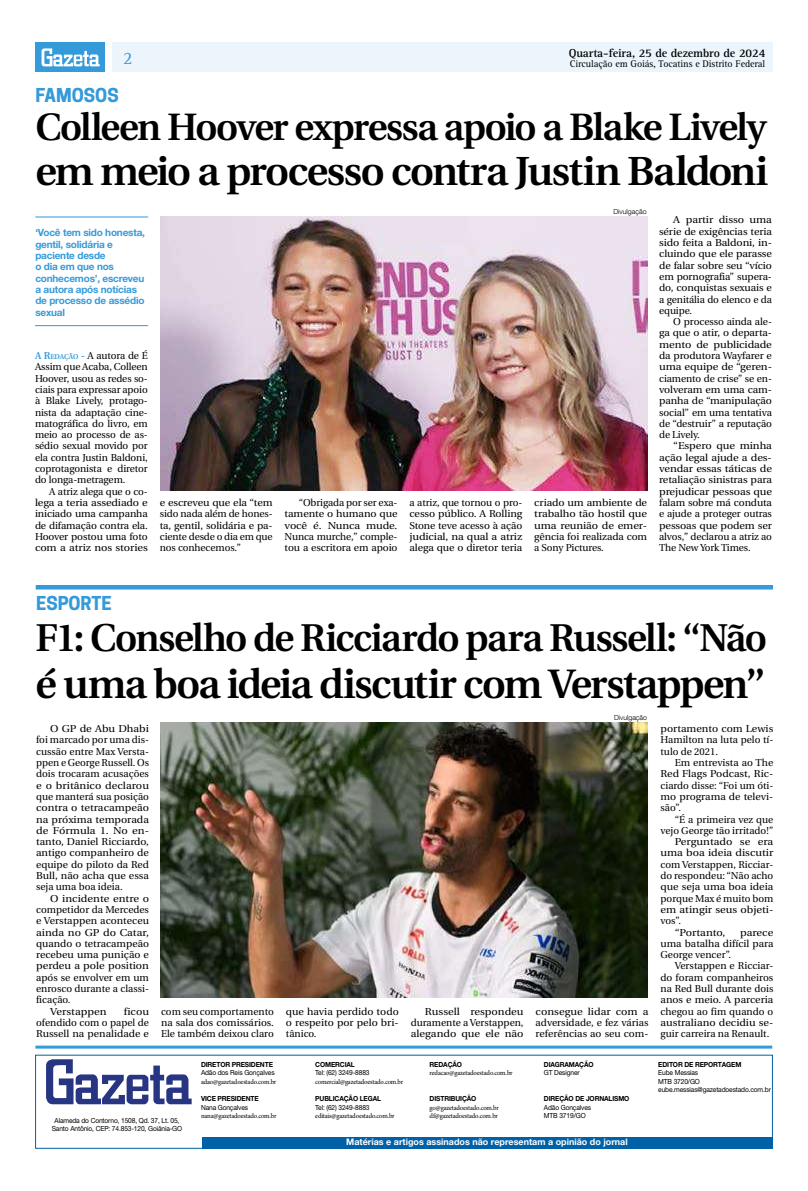
<style>
.page{position:relative;width:808px;height:1191px;background:#fff}
.page>*{position:absolute;margin:0;border:0;box-sizing:border-box;transform-origin:0 0}
.t1{font:600 41px "Utopia";letter-spacing:-.04em;color:#000}
.t2{font:600 40.5px "Utopia";letter-spacing:-.04em;color:#000}
.t3{font:600 38.7px "Utopia";letter-spacing:-.04em;color:#000}
.t4{font:600 38.1px "Utopia";letter-spacing:-.04em;color:#000}
.t5{font:700 18px "Cooper Hewitt";color:#349ada}
.t6{font:18px "Rotis Serif Std";color:#349ada}
.t7{font:700 12px "Rotis Serif Std";letter-spacing:-.01em;color:#000}
.t8{font:10px/11.3px "Utopia";color:#000;text-align:justify}
.t9{font:10px/11.3px "Utopia";color:#000;text-align:justify;scale:1.1 1}
.t10{font:10px/11.3px "Utopia";color:#000;text-align:justify;scale:1.06 1}
.t11{font:10px/11.3px "Utopia";color:#000;text-align:justify;scale:1.07 1}
.t12{font:700 10px/11.3px "Helvetica Neue LT Std";letter-spacing:-.02em;color:#349ada}
.t13{font:10px "Rotis Serif Std";letter-spacing:-.01em;color:#000}
.t14{font:10px "Utopia";color:#000;scale:1.04 1}
.t15{font:10px "Utopia";color:#000;scale:1.09 1}
.t16{font:10px "Utopia";color:#000;scale:1.05 1}
.t17{font:700 9px "Helvetica Neue LT Pro";color:#fff}
.t18{font:7px/8.4px "Helvetica Neue LT Std";letter-spacing:-.02em;color:#000;scale:.95 1}
.t19{font:7px/8.4px "Minion Pro";letter-spacing:-.02em;color:#000;scale:.95 1}
.t20{font:700 7px "Helvetica Neue LT Pro";letter-spacing:-.02em;color:#000;scale:.95 1}
.t21{font:300 7px "Helvetica Neue LT Com";color:#000}
.s1{font-weight:600;color:#349ada}
.s2{font-weight:600;font-size:7px;color:#349ada}
</style>
<div class="page">
<div style="left:112px;top:43px;width:660px;height:29px;background:#ebf5fb"></div>
<div style="left:35px;top:43px;width:70px;height:29px;background:#349ada"></div>
<svg style="left:42px;top:48px;width:58px;height:18px"></svg>
<svg style="left:46px;top:1059px;width:146px;height:45px"></svg>
<div style="left:202px;top:1137px;width:570px;height:11px;background:#0061a7"></div>
<hr style="left:35px;top:1045px;width:737px;height:3px;background:#349ada">
<hr style="left:35px;top:216px;width:113px;height:1px;background:#349ada">
<hr style="left:35px;top:325px;width:113px;height:1px;background:#349ada">
<img style="left:160px;top:216px;width:488px;height:275px">
<hr style="left:36px;top:585px;width:737px;height:4px;background:#349ada">
<img style="left:160px;top:723px;width:488px;height:274px">
<h3 class="t6" style="left:123px;top:47px;width:11px">2</h3>
<h3 class="t5" style="left:35px;top:84px;width:85px">FAMOSOS</h3>
<p class="t7" style="left:569px;top:46px;width:198px">Quarta-feira, 25 de dezembro de 2024</p>
<p class="t13" style="left:570px;top:58px;width:197px">Circulação em Goiás, Tocatins e Distrito Federal</p>
<h3 class="t4" style="left:35px;top:105px;width:733px">Colleen Hoover expressa apoio a Blake Lively</h3>
<h2 class="t2" style="left:35px;top:148px;width:734px">em meio a processo contra Justin Baldoni</h2>
<p class="t12" style="left:35px;top:227px;width:111px">‘Você tem sido honesta, gentil, solidária e paciente desde<br>o dia em que nos conhecemos’, escreveu a autora após notícias de processo de assédio sexual</p>
<p class="t21" style="left:613px;top:207px;width:35px">Divulgação</p>
<p class="t8" style="left:35px;top:350px;width:114px"><span class="s1">A R</span><span class="s2">EDAÇÃO</span> <span class="s1">-</span> A autora de É Assim que Acaba, Colleen Hoover, usou as redes so&shy;ciais para expressar apoio à Blake Lively, protago&shy;nista da adaptação cine&shy;matográfica do livro, em meio ao processo de as&shy;sédio sexual movido por ela contra Justin Baldoni, coprotagonista e diretor do longa-metragem.</p>
<p class="t8" style="left:35px;top:486px;width:114px;text-indent:14px">A atriz alega que o co&shy;lega a teria assediado e iniciado uma campanha de difamação contra ela.<br>Hoover postou uma foto com a atriz nos stories</p>
<p class="t10" style="left:160px;top:497px;width:108px">e escreveu que ela “tem sido nada além de hones&shy;ta, gentil, solidária e pa&shy;ciente desde o dia em que nos conhecemos.”</p>
<p class="t8" style="left:285px;top:497px;width:114px;text-indent:14px">“Obrigada por ser exa&shy;tamente o humano que você é. Nunca mude.<br>Nunca murche,” comple&shy;tou a escritora em apoio</p>
<p class="t8" style="left:409px;top:497px;width:114px">a atriz, que tornou o pro&shy;cesso público. A Rolling Stone teve acesso à ação judicial, na qual a atriz alega que o diretor teria</p>
<p class="t11" style="left:534px;top:497px;width:107px">criado um ambiente de trabalho tão hostil que uma reunião de emer&shy;gência foi realizada com a Sony Pictures.</p>
<p class="t9" style="left:659px;top:214px;width:104px;text-indent:14px">A partir disso uma série de exigências teria sido feita a Baldoni, in&shy;cluindo que ele parasse de falar sobre seu “vício em pornografia” supera&shy;do, conquistas sexuais e a genitália do elenco e da equipe.</p>
<p class="t8" style="left:659px;top:316px;width:114px;text-indent:14px">O processo ainda ale&shy;ga que o atir, o departa&shy;mento de publicidade da produtora Wayfarer e uma equipe de “geren&shy;ciamento de crise” se en&shy;volveram em uma cam&shy;panha de “manipulação social” em uma tentativa de “destruir” a reputação de Lively.</p>
<p class="t9" style="left:659px;top:440px;width:104px;text-indent:14px">“Espero que minha ação legal ajude a des&shy;vendar essas táticas de retaliação sinistras para prejudicar pessoas que falam sobre má conduta e ajude a proteger outras pessoas que podem ser alvos,” declarou a atriz ao The New York Times.</p>
<h3 class="t5" style="left:36px;top:593px;width:77px">ESPORTE</h3>
<h3 class="t3" style="left:36px;top:616px;width:733px">F1: Conselho de Ricciardo para Russell: “Não</h3>
<h1 class="t1" style="left:36px;top:661px;width:731px">é uma boa ideia discutir com Verstappen”</h1>
<p class="t21" style="left:614px;top:713px;width:35px">Divulgação</p>
<p class="t9" style="left:36px;top:723px;width:104px;text-indent:14px">O GP de Abu Dhabi foi marcado por uma dis&shy;cussão entre Max Versta&shy;ppen e George Russell. Os dois trocaram acusações e o britânico declarou que manterá sua posição contra o tetracampeão na próxima temporada de Fórmula 1. No en&shy;tanto, Daniel Ricciardo, antigo companheiro de equipe do piloto da Red Bull, não acha que essa seja uma boa ideia.</p>
<p class="t9" style="left:50px;top:892px;width:91px">O incidente entre o</p>
<p class="t8" style="left:36px;top:904px;width:114px">competidor da Mercedes</p>
<p class="t14" style="left:36px;top:915px;width:110px">e Verstappen aconteceu</p>
<p class="t9" style="left:36px;top:926px;width:104px">ainda no GP do Catar,</p>
<p class="t8" style="left:36px;top:938px;width:114px">quando o tetracampeão</p>
<p class="t16" style="left:36px;top:949px;width:109px">recebeu uma punição e</p>
<p class="t15" style="left:36px;top:960px;width:105px">perdeu a pole position</p>
<p class="t8" style="left:36px;top:972px;width:114px">após se envolver em um</p>
<p class="t8" style="left:36px;top:983px;width:114px">enrosco durante a classi-</p>
<p class="t8" style="left:36px;top:994px;width:36px">ficação.</p>
<p class="t9" style="left:50px;top:1005px;width:53px">Verstappen</p>
<p class="t9" style="left:36px;top:1005px;width:104px;text-indent:88px">ficou ofendido com o papel de Russell na penalidade e</p>
<p class="t8" style="left:161px;top:1005px;width:114px">com seu comportamento na sala dos comissários.<br>Ele também deixou claro</p>
<p class="t10" style="left:286px;top:1005px;width:108px">que havia perdido todo o respeito por pelo bri&shy;tânico.</p>
<p class="t9" style="left:411px;top:1005px;width:104px;text-indent:14px">Russell respondeu duramente a Verstappen, alegando que ele não</p>
<p class="t9" style="left:536px;top:1005px;width:104px">consegue lidar com a adversidade, e fez várias referências ao seu com-</p>
<p class="t18" style="left:52px;top:1115px;width:139px;text-align:center">Alameda do Contorno, 1508, Qd. 37, Lt. 05,<br>Santo Antônio, CEP: 74.853-120, Goiânia-GO</p>
<p class="t20" style="left:201px;top:1060px;width:77px">DIRETOR PRESIDENTE</p>
<p class="t18" style="left:201px;top:1068px;width:79px">Adão dos Reis Gonçalves</p>
<p class="t19" style="left:201px;top:1077px;width:81px">adao@gazetadoestado.com.br</p>
<p class="t20" style="left:201px;top:1094px;width:62px">VICE PRESIDENTE</p>
<p class="t18" style="left:201px;top:1102px;width:51px">Nana Gonçalves</p>
<p class="t19" style="left:201px;top:1111px;width:81px">nana@gazetadoestado.com.br</p>
<p class="t20" style="left:315px;top:1060px;width:43px">COMERCIAL</p>
<p class="t18" style="left:315px;top:1068px;width:59px">Tel: (62) 3249-8883</p>
<p class="t19" style="left:315px;top:1077px;width:94px">comercial@gazetadoestado.com.br</p>
<p class="t20" style="left:315px;top:1094px;width:71px">PUBLICAÇÃO LEGAL</p>
<p class="t18" style="left:315px;top:1102px;width:59px">Tel: (62) 3249-8883</p>
<p class="t19" style="left:315px;top:1111px;width:85px">editais@gazetadoestado.com.br</p>
<p class="t20" style="left:430px;top:1060px;width:36px">REDAÇÃO</p>
<p class="t19" style="left:430px;top:1069px;width:89px">redacao@gazetadoestado.com.br</p>
<p class="t20" style="left:430px;top:1094px;width:51px">DISTRIBUIÇÃO</p>
<p class="t19" style="left:430px;top:1103px;width:74px">go@gazetadoestado.com.br df@gazetadoestado.com.br</p>
<p class="t20" style="left:544px;top:1060px;width:54px">DIAGRAMAÇÃO</p>
<p class="t18" style="left:544px;top:1068px;width:39px">GT Designer</p>
<p class="t20" style="left:544px;top:1094px;width:92px">DIREÇÃO DE JORNALISMO</p>
<p class="t18" style="left:544px;top:1102px;width:51px">Adão Gonçalves<br>MTB 3719/GO</p>
<p class="t17" style="left:346px;top:1136px;width:283px">Matérias e artigos assinados não representam a opinião do jornal</p>
<p class="t11" style="left:660px;top:723px;width:107px">portamento com Lewis Hamilton na luta pelo tí&shy;tulo de 2021.</p>
<p class="t8" style="left:660px;top:757px;width:114px;text-indent:14px">Em entrevista ao The Red Flags Podcast, Ric&shy;ciardo disse: “Foi um óti&shy;mo programa de televi&shy;são”.</p>
<p class="t8" style="left:675px;top:813px;width:100px">“É a primeira vez que</p>
<p class="t8" style="left:660px;top:825px;width:114px">vejo George tão irritado!”</p>
<p class="t9" style="left:675px;top:836px;width:91px">Perguntado se era</p>
<p class="t9" style="left:660px;top:847px;width:104px">uma boa ideia discutir</p>
<p class="t8" style="left:660px;top:859px;width:114px">com Verstappen, Ricciar-</p>
<p class="t8" style="left:660px;top:870px;width:114px">do respondeu: “Não acho</p>
<p class="t10" style="left:660px;top:881px;width:108px">que seja uma boa ideia</p>
<p class="t8" style="left:660px;top:892px;width:114px">porque Max é muito bom</p>
<p class="t9" style="left:660px;top:904px;width:104px">em atingir seus objeti-</p>
<p class="t8" style="left:660px;top:915px;width:22px">vos”.</p>
<p class="t9" style="left:675px;top:926px;width:48px">“Portanto,</p>
<p class="t9" style="left:660px;top:926px;width:104px;text-indent:80px">parece uma batalha difícil para George vencer”.</p>
<p class="t8" style="left:660px;top:960px;width:114px;text-indent:14px">Verstappen e Ricciar&shy;do foram companheiros na Red Bull durante dois anos e meio. A parceria chegou ao fim quando o australiano decidiu se&shy;guir carreira na Renault.</p>
<p class="t20" style="left:658px;top:1060px;width:89px">EDITOR DE REPORTAGEM</p>
<p class="t18" style="left:658px;top:1068px;width:120px">Eube Messias<br>MTB 3720/GO eube.messias@gazetadoestado.com.br</p>
</div>
